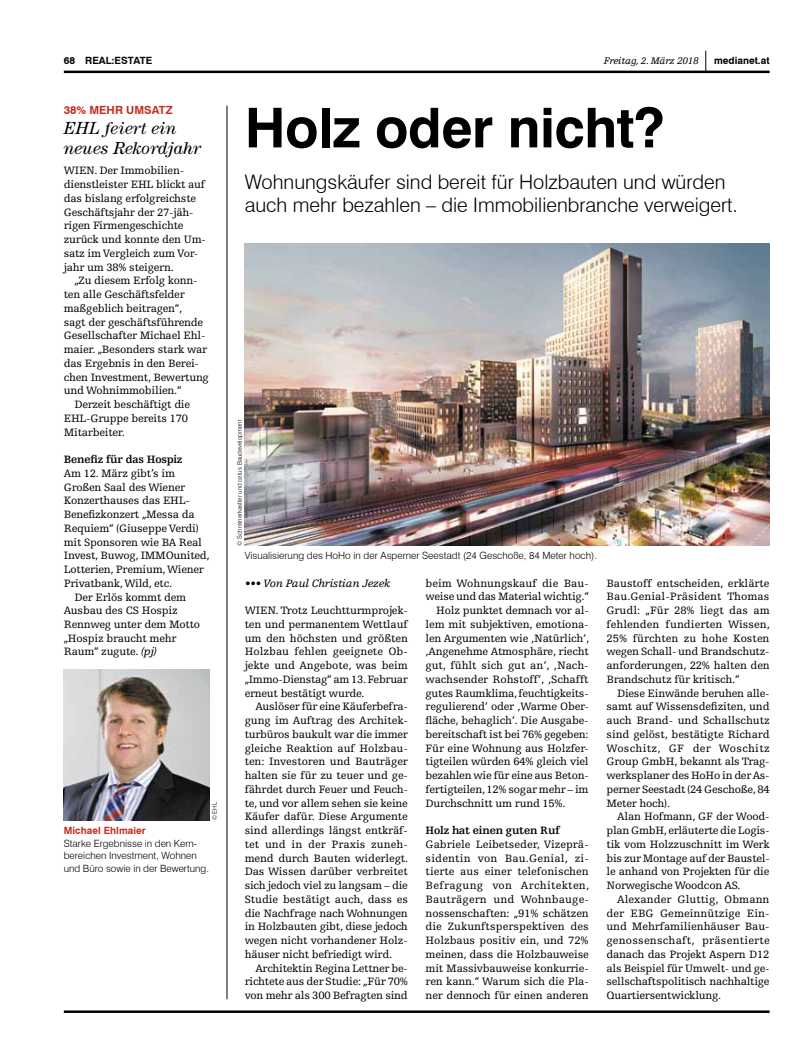
<style>
.page{position:relative;width:798px;height:1063px;background:#fff}
.page>*{position:absolute;margin:0;border:0;box-sizing:border-box;transform-origin:0 0}
.t1{font:700 55px "Swiss 721 BT";letter-spacing:-.01em;color:#000}
.t2{font:300 20px/22.5px "Swiss 721 BT";color:#000}
.t3{font:italic 17.5px/20px "Century Std";color:#000}
.t4{font:11.25px/13.8px "Egyptienne FLT Std";letter-spacing:-.02em;color:#000;text-align:justify}
.t5{font:700 11.25px "Egyptienne FLT Std";letter-spacing:-.02em;color:#000}
.t6{font:italic 11.25px "Egyptienne FLT Std";letter-spacing:-.02em;color:#000}
.t7{font:11.25px "Egyptienne FLT Std";color:#000}
.t8{font:700 11.25px "Swiss 721 BT";color:#c32d1c}
.t9{font:300 10px/12.5px "Swiss 721 BT";color:#000}
.t10{font:700 10px "Swiss 721 BT";color:#000}
.t11{font:italic 10px "Egyptienne FLT Std";letter-spacing:-.02em;color:#000}
.t12{font:700 10px "Swiss 721 BT";color:#c32d1c}
.t13{font:300 6.25px "Swiss 721 BT";color:#000}
.s1{font-style:italic}
</style>
<div class="page">
<svg style="left:705px;top:51px;width:1px;height:20px"></svg>
<hr style="left:64px;top:71px;width:705px;height:2px;background:#000">
<hr style="left:64px;top:1010px;width:705px;height:3px;background:#000">
<img style="left:244px;top:243px;width:525px;height:303px">
<img style="left:64px;top:669px;width:145px;height:151px">
<hr style="left:227px;top:106px;width:1px;height:893px;background:#000">
<p class="t10" style="left:64px;top:55px;width:90px">68 REAL:ESTATE</p>
<p class="t11" style="left:603px;top:56px;width:96px">Freitag, 2. März 2018</p>
<p class="t10" style="left:713px;top:55px;width:57px">medianet.at</p>
<p class="t8" style="left:64px;top:103px;width:110px">38% MEHR UMSATZ</p>
<h3 class="t3" style="left:64px;top:118px;width:139px">EHL feiert ein neues Rekordjahr</h3>
<p class="t4" style="left:64px;top:164px;width:143px;text-align:left">WIEN. Der Immobilien&shy;dienstleister EHL blickt auf das bislang erfolgreichste<br>Geschäftsjahr der 27-jäh&shy;rigen Firmengeschichte zurück und konnte den Um&shy;satz im Vergleich zum Vor&shy;jahr um 38% steigern.</p>
<p class="t4" style="left:74px;top:274px;width:125px">„Zu diesem Erfolg konn-</p>
<p class="t4" style="left:64px;top:288px;width:122px">ten alle Geschäftsfelder</p>
<p class="t4" style="left:64px;top:301px;width:120px">maßgeblich beitragen“,</p>
<p class="t4" style="left:64px;top:315px;width:141px">sagt der geschäftsführende</p>
<p class="t4" style="left:64px;top:329px;width:143px">Gesellschafter Michael Ehl-</p>
<p class="t4" style="left:64px;top:343px;width:145px">maier. „Besonders stark war</p>
<p class="t4" style="left:64px;top:356px;width:137px">das Ergebnis in den Berei-</p>
<p class="t4" style="left:64px;top:370px;width:146px">chen Investment, Bewertung</p>
<p class="t4" style="left:64px;top:384px;width:119px">und Wohnimmobilien.“</p>
<p class="t4" style="left:74px;top:398px;width:117px">Derzeit beschäftigt die</p>
<p class="t4" style="left:64px;top:411px;width:126px">EHL-Gruppe bereits 170</p>
<p class="t4" style="left:64px;top:425px;width:63px">Mitarbeiter.</p>
<p class="t5" style="left:64px;top:453px;width:120px">Benefiz für das Hospiz</p>
<p class="t4" style="left:64px;top:466px;width:113px">Am 12. März gibt’s im</p>
<p class="t4" style="left:64px;top:480px;width:123px">Großen Saal des Wiener</p>
<p class="t4" style="left:64px;top:494px;width:127px">Konzerthauses das EHL-</p>
<p class="t4" style="left:64px;top:508px;width:132px">Benefizkonzert „Messa da</p>
<p class="t4" style="left:64px;top:521px;width:136px">Requiem“ (Giuseppe Verdi)</p>
<p class="t4" style="left:64px;top:535px;width:140px">mit Sponsoren wie BA Real</p>
<p class="t4" style="left:64px;top:549px;width:147px">Invest, Buwog, IMMOunited,</p>
<p class="t4" style="left:64px;top:563px;width:141px">Lotterien, Premium, Wiener</p>
<p class="t4" style="left:64px;top:576px;width:110px">Privatbank, Wild, etc.</p>
<p class="t4" style="left:74px;top:590px;width:113px">Der Erlös kommt dem</p>
<p class="t4" style="left:64px;top:604px;width:115px">Ausbau des CS Hospiz</p>
<p class="t4" style="left:64px;top:618px;width:138px">Rennweg unter dem Motto</p>
<p class="t4" style="left:64px;top:631px;width:114px">„Hospiz braucht mehr</p>
<p class="t4" style="left:64px;top:645px;width:95px">Raum“ zugute. <span class="s1">(pj)</span></p>
<p class="t13" style="left:211px;top:820px;width:20px;rotate:-90deg">© EHL</p>
<p class="t12" style="left:64px;top:824px;width:83px">Michael Ehlmaier</p>
<p class="t9" style="left:64px;top:837px;width:147px">Starke Ergebnisse in den Kern&shy;bereichen Investment, Wohnen und Büro sowie in der Bewertung.</p>
<h1 class="t1" style="left:244px;top:94px;width:421px">Holz oder nicht?</h1>
<h2 class="t2" style="left:244px;top:171px;width:494px">Wohnungskäufer sind bereit für Holzbauten und würden auch mehr bezahlen – die Immobilienbranche verweigert.</h2>
<p class="t13" style="left:236px;top:546px;width:127px;rotate:-90deg">© Schreinerkastler und cetus Baudevelopment</p>
<p class="t9" style="left:244px;top:549px;width:353px">Visualisierung des HoHo in der Asperner Seestadt (24 Geschoße, 84 Meter hoch).</p>
<p class="t6" style="left:244px;top:577px;width:147px">••• Von Paul Christian Jezek</p>
<p class="t4" style="left:244px;top:604px;width:165px">WIEN. Trotz Leuchtturmprojek&shy;ten und permanentem Wettlauf um den höchsten und größten Holzbau fehlen geeignete Ob&shy;jekte und Angebote, was beim „Immo-Dienstag“ am 13. Februar erneut bestätigt wurde.</p>
<p class="t4" style="left:244px;top:700px;width:165px;text-indent:11px">Auslöser für eine Käuferbefra&shy;gung im Auftrag des Architek&shy;turbüros baukult war die immer gleiche Reaktion auf Holzbau&shy;ten: Investoren und Bauträger halten sie für zu teuer und ge&shy;fährdet durch Feuer und Feuch&shy;te, und vor allem sehen sie keine Käufer dafür. Diese Argumente sind allerdings längst entkräf&shy;tet und in der Praxis zuneh&shy;mend durch Bauten widerlegt.<br>Das Wissen darüber verbreitet sich jedoch viel zu langsam – die Studie bestätigt auch, dass es die Nachfrage nach Wohnungen in Holzbauten gibt, diese jedoch wegen nicht vorhandener Holz&shy;häuser nicht befriedigt wird.</p>
<p class="t4" style="left:244px;top:961px;width:165px;text-indent:11px">Architektin Regina Lettner be&shy;richtete aus der Studie: „Für 70% von mehr als 300 Befragten sind</p>
<p class="t7" style="left:425px;top:577px;width:165px">beim Wohnungskauf die Bau-</p>
<p class="t4" style="left:425px;top:590px;width:165px">weise und das Material wichtig.“</p>
<p class="t4" style="left:436px;top:604px;width:154px">Holz punktet demnach vor al-</p>
<p class="t4" style="left:425px;top:618px;width:164px">lem mit subjektiven, emotiona-</p>
<p class="t4" style="left:425px;top:631px;width:165px">len Argumenten wie ‚Natürlich‘,</p>
<p class="t4" style="left:425px;top:645px;width:164px">‚Angenehme Atmosphäre, riecht</p>
<p class="t4" style="left:425px;top:659px;width:164px">gut, fühlt sich gut an‘, ‚Nach-</p>
<p class="t4" style="left:425px;top:673px;width:164px">wachsender Rohstoff‘, ‚Schafft</p>
<p class="t4" style="left:425px;top:686px;width:164px">gutes Raumklima, feuchtigkeits-</p>
<p class="t4" style="left:425px;top:700px;width:164px">regulierend‘ oder ‚Warme Ober-</p>
<p class="t4" style="left:425px;top:714px;width:164px">fläche, behaglich‘. Die Ausgabe-</p>
<p class="t4" style="left:425px;top:728px;width:164px">bereitschaft ist bei 76% gegeben:</p>
<p class="t4" style="left:425px;top:741px;width:164px">Für eine Wohnung aus Holzfer-</p>
<p class="t4" style="left:425px;top:755px;width:165px">tigteilen würden 64% gleich viel</p>
<p class="t4" style="left:425px;top:769px;width:164px">bezahlen wie für eine aus Beton-</p>
<p class="t4" style="left:425px;top:783px;width:164px">fertigteilen, 12% sogar mehr – im</p>
<p class="t4" style="left:425px;top:796px;width:141px">Durchschnitt um rund 15%.</p>
<p class="t5" style="left:425px;top:824px;width:136px">Holz hat einen guten Ruf</p>
<p class="t4" style="left:425px;top:838px;width:165px">Gabriele Leibetseder, Vizeprä&shy;sidentin von Bau.Genial, zi&shy;tierte aus einer telefonischen Befragung von Architekten, Bauträgern und Wohnbauge&shy;nossenschaften: „91% schätzen die Zukunftsperspektiven des Holzbaus positiv ein, und 72% meinen, dass die Holzbauweise mit Massivbauweise konkurrie&shy;ren kann.“ Warum sich die Pla&shy;ner dennoch für einen anderen</p>
<p class="t4" style="left:606px;top:576px;width:165px">Baustoff entscheiden, erklärte Bau.Genial-Präsident Thomas Grudl: „Für 28% liegt das am fehlenden fundierten Wissen, 25% fürchten zu hohe Kosten wegen Schall- und Brandschutz&shy;anforderungen, 22% halten den Brandschutz für kritisch.“</p>
<p class="t4" style="left:606px;top:686px;width:165px;text-indent:11px">Diese Einwände beruhen alle&shy;samt auf Wissensdefiziten, und auch Brand- und Schallschutz sind gelöst, bestätigte Richard Woschitz, GF der Woschitz Group GmbH, bekannt als Trag&shy;werksplaner des HoHo in der As&shy;perner Seestadt (24 Geschoße, 84<br>Meter hoch).</p>
<p class="t4" style="left:606px;top:810px;width:165px;text-indent:11px">Alan Hofmann, GF der Wood&shy;plan GmbH, erläuterte die Logis&shy;tik vom Holzzuschnitt im Werk bis zur Montage auf der Baustel&shy;le anhand von Projekten für die Norwegische Woodcon AS.</p>
<p class="t4" style="left:606px;top:893px;width:165px;text-indent:11px">Alexander Gluttig, Obmann der EBG Gemeinnützige Ein&shy;und Mehrfamilienhäuser Bau&shy;genossenschaft, präsentierte danach das Projekt Aspern D12 als Beispiel für Umwelt- und ge&shy;sellschaftspolitisch nachhaltige Quartiersentwicklung.</p>
</div>
